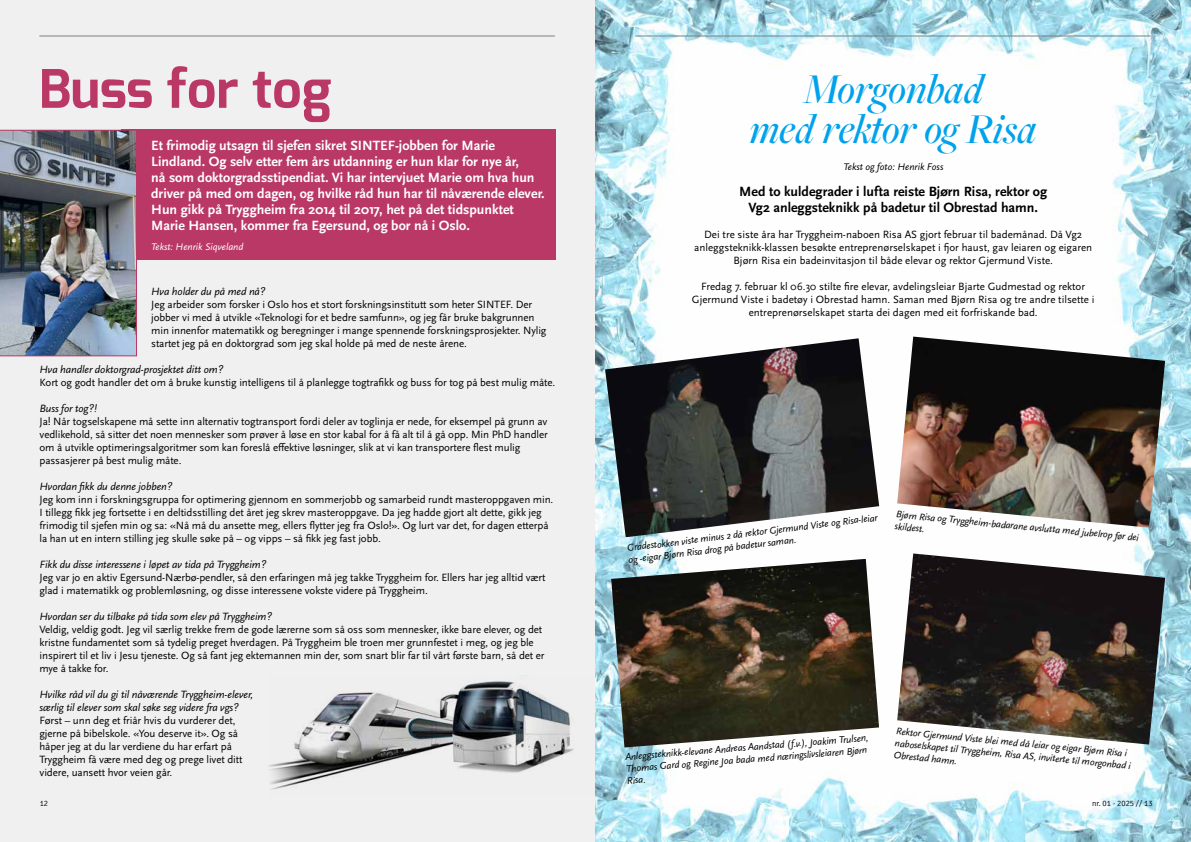
<style>
.page{position:relative;width:1191px;height:842px;background:#fff}
.page>*{position:absolute;margin:0;border:0;box-sizing:border-box;transform-origin:0 0}
.t1{font:700 53px "Exo";color:#ba3866}
.t2{font:italic 500 44px/40px "Freight Big Pro";color:#00a2eb;text-align:center}
.t3{font:700 14px/16px "Scala Sans Pro";color:#fff}
.t4{font:700 14px/16px "Scala Sans Pro";color:#000;text-align:center}
.t5{font:11px/13px "Scala Sans Pro";letter-spacing:-.01em;color:#000}
.t6{font:italic 11px/13px "Scala Sans Pro";letter-spacing:-.01em;color:#000}
.t7{font:italic 10px/12.4px "Scala Sans Pro";color:#000}
.t8{font:italic 10px "Scala Sans Pro";color:#fff}
.t9{font:300 8px "Signika";color:#000}
</style>
<div class="page">
<div style="left:0;top:0;width:594px;height:842px;background:#f1f0f0"></div>
<img style="left:595px;top:0;width:596px;height:842px">
<div style="left:121px;top:130px;width:435px;height:130px;background:#ba3866"></div>
<img style="left:0;top:130px;width:137px;height:226px">
<img style="left:897px;top:553px;width:268px;height:191px">
<img style="left:897px;top:337px;width:268px;height:191px">
<img style="left:605px;top:338px;width:274px;height:199px">
<img style="left:611px;top:559px;width:268px;height:188px">
<img style="left:269px;top:675px;width:326px;height:122px">
<hr style="left:39px;top:36px;width:516px;height:1px;background:#788084">
<hr style="left:635px;top:36px;width:515px;height:1px;background:#788084">
<h1 class="t1" style="left:39px;top:55px;width:294px">Buss for tog</h1>
<p class="t3" style="left:151px;top:138px;width:395px">Et frimodig utsagn til sjefen sikret SINTEF-jobben for Marie Lindland. Og selv etter fem års utdanning er hun klar for nye år,<br>nå som doktorgradsstipendiat. Vi har intervjuet Marie om hva hun driver på med om dagen, og hvilke råd hun har til nåværende elever.<br>Hun gikk på Tryggheim fra 2014 til 2017, het på det tidspunktet Marie Hansen, kommer fra Egersund, og bor nå i Oslo.</p>
<p class="t8" style="left:151px;top:241px;width:94px">Tekst: Henrik Siqveland</p>
<h2 class="t2" style="left:749px;top:68px;width:288px">Morgonbad<br>med rektor og Risa</h2>
<p class="t4" style="left:739px;top:184px;width:309px">Med to kuldegrader i lufta reiste Bjørn Risa, rektor og<br>Vg2 anleggsteknikk på badetur til Obrestad hamn.</p>
<p class="t5" style="left:694px;top:228px;width:399px;text-align:center">Dei tre siste åra har Tryggheim-naboen Risa AS gjort februar til bademånad. Då Vg2 anleggsteknikk-klassen besøkte entreprenørselskapet i fjor haust, gav leiaren og eigaren<br>Bjørn Risa ein badeinvitasjon til både elevar og rektor Gjermund Viste.</p>
<p class="t5" style="left:692px;top:280px;width:404px;text-align:center">Fredag 7. februar kl 06.30 stilte fire elevar, avdelingsleiar Bjarte Gudmestad og rektor<br>Gjermund Viste i badetøy i Obrestad hamn. Saman med Bjørn Risa og tre andre tilsette i entreprenørselskapet starta dei dagen med eit forfriskande bad.</p>
<p class="t7" style="left:843px;top:161px;width:101px">Tekst og foto: Henrik Foss</p>
<p class="t6" style="left:151px;top:285px;width:116px">Hva holder du på med nå?</p>
<p class="t5" style="left:151px;top:298px;width:397px">Jeg arbeider som forsker i Oslo hos et stort forskningsinstitutt som heter SINTEF. Der jobber vi med å utvikle «Teknologi for et bedre samfunn», og jeg får bruke bakgrunnen min innenfor matematikk og beregninger i mange spennende forskningsprosjekter. Nylig startet jeg på en doktorgrad som jeg skal holde på med de neste årene.</p>
<p class="t6" style="left:40px;top:363px;width:185px">Hva handler doktorgrad-prosjektet ditt om?</p>
<p class="t5" style="left:40px;top:376px;width:517px">Kort og godt handler det om å bruke kunstig intelligens til å planlegge togtrafikk og buss for tog på best mulig måte.</p>
<p class="t6" style="left:40px;top:402px;width:59px">Buss for tog?!</p>
<p class="t5" style="left:40px;top:415px;width:510px">Ja! Når togselskapene må sette inn alternativ togtransport fordi deler av toglinja er nede, for eksempel på grunn av vedlikehold, så sitter det noen mennesker som prøver å løse en stor kabal for å få alt til å gå opp. Min PhD handler om å utvikle optimeringsalgoritmer som kan foreslå effektive løsninger, slik at vi kan transportere flest mulig passasjerer på best mulig måte.</p>
<p class="t6" style="left:40px;top:480px;width:134px">Hvordan fikk du denne jobben?</p>
<p class="t5" style="left:40px;top:493px;width:515px">Jeg kom inn i forskningsgruppa for optimering gjennom en sommerjobb og samarbeid rundt masteroppgaven min.<br>I tillegg fikk jeg fortsette i en deltidsstilling det året jeg skrev masteroppgave. Da jeg hadde gjort alt dette, gikk jeg frimodig til sjefen min og sa: «Nå må du ansette meg, ellers flytter jeg fra Oslo!». Og lurt var det, for dagen etterpå la han ut en intern stilling jeg skulle søke på – og vipps – så fikk jeg fast jobb.</p>
<p class="t6" style="left:40px;top:558px;width:228px">Fikk du disse interessene i løpet av tida på Tryggheim?</p>
<p class="t5" style="left:40px;top:571px;width:507px">Jeg var jo en aktiv Egersund-Nærbø-pendler, så den erfaringen må jeg takke Tryggheim for. Ellers har jeg alltid vært glad i matematikk og problemløsning, og disse interessene vokste videre på Tryggheim.</p>
<p class="t6" style="left:40px;top:610px;width:234px">Hvordan ser du tilbake på tida som elev på Tryggheim?</p>
<p class="t5" style="left:40px;top:623px;width:506px">Veldig, veldig godt. Jeg vil særlig trekke frem de gode lærerne som så oss som mennesker, ikke bare elever, og det kristne fundamentet som så tydelig preget hverdagen. På Tryggheim ble troen mer grunnfestet i meg, og jeg ble inspirert til et liv i Jesu tjeneste. Og så fant jeg ektemannen min der, som snart blir far til vårt første barn, så det er mye å takke for.</p>
<p class="t6" style="left:40px;top:688px;width:215px">Hvilke råd vil du gi til nåværende Tryggheim-elever, særlig til elever som skal søke seg videre fra vgs?</p>
<p class="t5" style="left:40px;top:714px;width:204px">Først – unn deg et friår hvis du vurderer det, gjerne på bibelskole. «You deserve it». Og så håper jeg at du lar verdiene du har erfart på Tryggheim få være med deg og prege livet ditt videre, uansett hvor veien går.</p>
<p class="t9" style="left:40px;top:799px;width:10px">12</p>
<p class="t9" style="left:1092px;top:799px;width:62px">nr. 01 - 2025 // 13</p>
<p class="t7" style="left:897px;top:507px;width:245px;line-height:12.9px;rotate:6deg">Bjørn Risa og Tryggheim-badarane avslutta med jubelrop før dei skildest.</p>
<p class="t7" style="left:626px;top:542px;width:254px;line-height:12px;rotate:-7deg">Gradestokken viste minus 2 då rektor Gjermund Viste og Risa-leiar og -eigar Bjørn Risa drog på badetur saman.</p>
<p class="t7" style="left:897px;top:724px;width:239px;rotate:6deg">Rektor Gjermund Viste blei med då leiar og eigar Bjørn Risa i naboselskapet til Tryggheim, Risa AS, inviterte til morgonbad i<br>Obrestad hamn.</p>
<p class="t7" style="left:624px;top:752px;width:246px;line-height:12.1px;rotate:-5deg">Anleggsteknikk-elevane Andreas Aandstad (f.v.), Joakim Trulsen,<br>Thomas Gard og Regine Joa bada med næringslivsleiaren Bjørn</p>
<p class="t7" style="left:626px;top:775px;width:20px;rotate:-5deg">Risa.</p>
</div>
